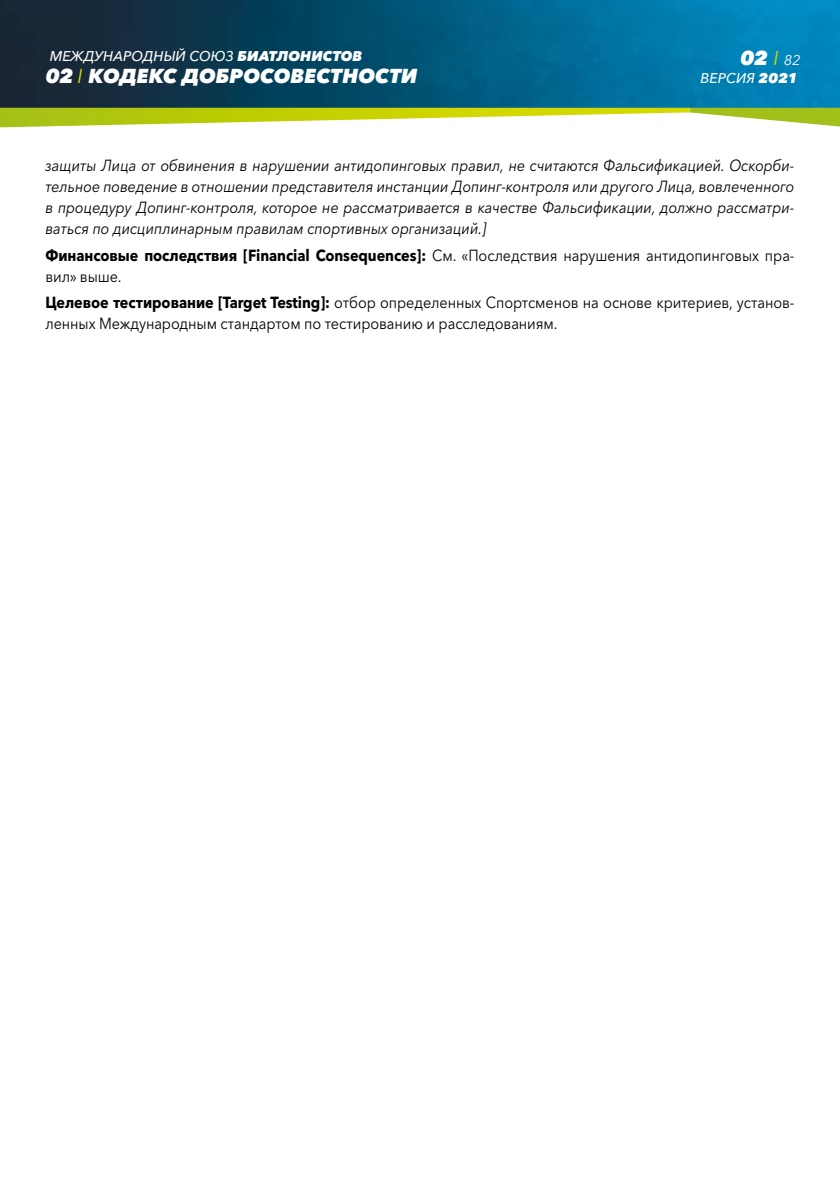
<style>
.page{position:relative;width:840px;height:1191px;background:#fff}
.page>*{position:absolute;margin:0;border:0;box-sizing:border-box;transform-origin:0 0}
.t1{font:italic 800 20px "Avenir Next W1 G";letter-spacing:.005em;color:#fff}
.Grundtext{font:italic 16px/21px "Avenir Next W1 G";letter-spacing:-.005em;color:#000;text-align:justify;scale:.9 1}
.Grundtext-2{font:16px/21px "Avenir Next W1 G";letter-spacing:-.005em;color:#000;scale:.9 1}
.t2{font:italic 500 14px "Avenir Next W1 G";letter-spacing:.005em;color:#fff}
.s1{font-weight:800}
.s2{font-weight:400;color:#d3d800}
.s3{font-weight:400;font-size:14px}
.s4{font-weight:700}
</style>
<div class="page">
<img style="left:0;top:0;width:839px;height:108px">
<svg style="left:0;top:108px;width:839px;height:20px"></svg>
<p class="t2" style="left:50px;top:48px;width:314px">MЕЖДУНАРОДНЫЙ СОЮЗ <span class="s1">БИАТЛОНИСТОВ</span></p>
<p class="t1" style="left:46px;top:64px;width:373px">02 <span class="s2">I</span> КОДЕКС ДОБРОСОВЕСТНОСТИ</p>
<p class="t1" style="left:740px;top:46px;width:61px">02 <span class="s2">I</span> <span class="s3">82</span></p>
<p class="t2" style="left:700px;top:70px;width:98px">ВЕРСИЯ <span class="s1">2021</span></p>
<p class="Grundtext" style="left:45px;top:155px;width:833px">защиты Лица от обвинения в нарушении антидопинговых правил, не считаются Фальсификацией. Оскорби&shy;тельное поведение в отношении представителя инстанции Допинг-контроля или другого Лица, вовлеченного в процедуру Допинг-контроля, которое не рассматривается в качестве Фальсификации, должно рассматри&shy;ваться по дисциплинарным правилам спортивных организаций.]</p>
<p class="Grundtext-2" style="left:45px;top:244px;width:833px"><span class="s4">Финансовые последствия [Financial Consequences]:</span> См. «Последствия нарушения антидопинговых пра&shy;вил» выше.</p>
<p class="Grundtext-2" style="left:45px;top:292px;width:833px"><span class="s4">Целевое тестирование [Target Testing]:</span> отбор определенных Спортсменов на основе критериев, установ&shy;ленных Международным стандартом по тестированию и расследованиям.</p>
</div>
